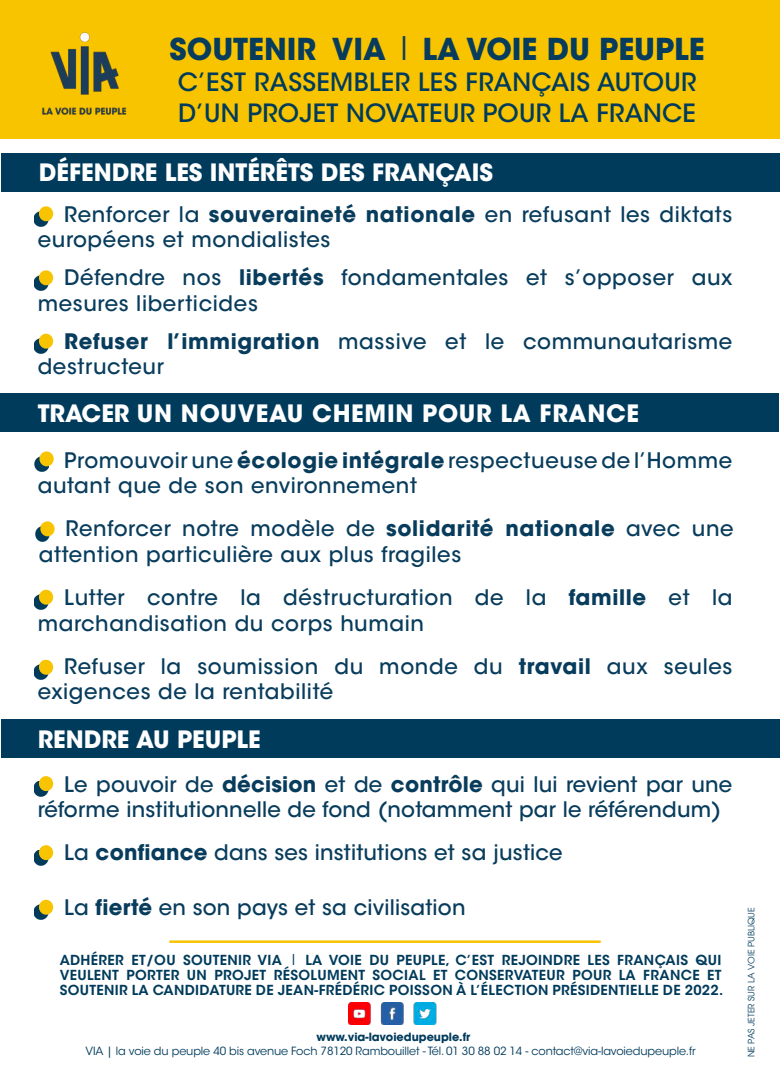
<style>
.page{position:relative;width:780px;height:1088px;background:#fff}
.page>*{position:absolute;margin:0;border:0;box-sizing:border-box;transform-origin:0 0}
.t1{font:700 30px "ITC Avant Garde Std";color:#083c5c}
.t2{font:500 25px/31.2px "ITC Avant Garde Std";letter-spacing:.01em;color:#003b5c}
.t3{font:700 23.75px "ITC Avant Garde Std";color:#fff}
.t4{font:700 23.75px "ITC Avant Garde Std";letter-spacing:.03em;color:#fff}
.t5{font:500 21.25px/25.5px "ITC Avant Garde Std";letter-spacing:.03em;color:#083c5c}
.t6{font:500 21.25px/25.5px "ITC Avant Garde Std";letter-spacing:.01em;color:#083c5c}
.t7{font:600 13.75px/15px "ITC Avant Garde Std";letter-spacing:.025em;color:#003b5c}
.t8{font:11.25px "ITC Avant Garde Std";letter-spacing:-.01em;color:#003b5c}
.t9{font:700 11.25px "ITC Avant Garde Std";color:#003b5c}
.t10{font:8.75px "ITC Avant Garde Pro";color:#003b5c}
.s1{font-family:"Monaco";font-weight:400}
.s2{color:#f8c400}
.s3{font-weight:700}
</style>
<div class="page">
<div style="left:1px;top:0;width:779px;height:138px;background:#f8c400"></div>
<div style="left:1px;top:719px;width:779px;height:39px;background:#003b5c"></div>
<div style="left:0;top:393px;width:778px;height:39px;background:#003b5c"></div>
<div style="left:1px;top:153px;width:779px;height:39px;background:#003b5c"></div>
<img style="left:42px;top:32px;width:85px;height:83px">
<img style="left:348px;top:1002px;width:89px;height:22px">
<hr style="left:169px;top:940px;width:431px;height:3px;background:#f8c400">
<svg style="left:34px;top:211px;width:14px;height:15px"></svg>
<div style="left:39px;top:206px;width:14px;height:15px;background:#f8c400;border-radius:50%"></div>
<svg style="left:34px;top:275px;width:14px;height:15px"></svg>
<div style="left:39px;top:270px;width:14px;height:15px;background:#f8c400;border-radius:50%"></div>
<div style="left:34px;top:339px;width:14px;height:15px;background:#003b5c"></div>
<div style="left:39px;top:334px;width:14px;height:15px;background:#f8c400;border-radius:50%"></div>
<svg style="left:34px;top:457px;width:15px;height:14px"></svg>
<div style="left:39px;top:451px;width:15px;height:15px;background:#f8c400;border-radius:50%"></div>
<svg style="left:35px;top:526px;width:15px;height:15px"></svg>
<div style="left:40px;top:521px;width:15px;height:15px;background:#f8c400;border-radius:50%"></div>
<div style="left:34px;top:595px;width:14px;height:15px;background:#003b5c"></div>
<div style="left:39px;top:590px;width:14px;height:15px;background:#f8c400;border-radius:50%"></div>
<div style="left:34px;top:665px;width:14px;height:15px;background:#003b5c"></div>
<div style="left:39px;top:660px;width:14px;height:15px;background:#f8c400;border-radius:50%"></div>
<div style="left:34px;top:781px;width:14px;height:15px;background:#003b5c"></div>
<div style="left:39px;top:776px;width:14px;height:15px;background:#f8c400;border-radius:50%"></div>
<div style="left:34px;top:850px;width:14px;height:15px;background:#003b5c"></div>
<div style="left:39px;top:845px;width:14px;height:15px;background:#f8c400;border-radius:50%"></div>
<div style="left:34px;top:905px;width:14px;height:15px;background:#003b5c"></div>
<div style="left:39px;top:900px;width:14px;height:15px;background:#f8c400;border-radius:50%"></div>
<h1 class="t1" style="left:169px;top:29px;width:536px">SOUTENIR VIA <span class="s1">|</span> LA VOIE DU PEUPLE</h1>
<p class="t2" style="left:178px;top:66px;width:520px">C’EST RASSEMBLER LES FRANÇAIS AUTOUR<br>D’UN PROJET NOVATEUR POUR LA FRANCE</p>
<p class="t3" style="left:39px;top:157px;width:456px">DÉFENDRE LES INTÉRÊTS DES FRANÇAIS</p>
<p class="t5" style="left:38px;top:201px;width:696px"><span class="s2">●</span> Renforcer la <span class="s3">souveraineté nationale</span> en refusant les diktats européens et mondialistes</p>
<p class="t5" style="left:38px;top:265px;width:696px"><span class="s2">●</span> Défendre nos <span class="s3">libertés</span> fondamentales et s’opposer aux mesures liberticides</p>
<p class="t5" style="left:38px;top:329px;width:696px"><span class="s2">●</span> <span class="s3">Refuser l’immigration</span> massive et le communautarisme destructeur</p>
<p class="t4" style="left:38px;top:397px;width:603px">TRACER UN NOUVEAU CHEMIN POUR LA FRANCE</p>
<p class="t5" style="left:38px;top:447px;width:696px"><span class="s2">●</span> Promouvoir une <span class="s3">écologie intégrale</span> respectueuse de l’Homme autant que de son environnement</p>
<p class="t5" style="left:39px;top:516px;width:696px"><span class="s2">●</span> Renforcer notre modèle de <span class="s3">solidarité nationale</span> avec une attention particulière aux plus fragiles</p>
<p class="t5" style="left:38px;top:585px;width:696px"><span class="s2">●</span> Lutter contre la déstructuration de la <span class="s3">famille</span> et la marchandisation du corps humain</p>
<p class="t5" style="left:38px;top:653px;width:696px"><span class="s2">●</span> Refuser la soumission du monde du <span class="s3">travail</span> aux seules exigences de la rentabilité</p>
<p class="t3" style="left:38px;top:723px;width:224px">RENDRE AU PEUPLE</p>
<p class="t6" style="left:38px;top:771px;width:696px"><span class="s2">●</span> Le pouvoir de <span class="s3">décision</span> et de <span class="s3">contrôle</span> qui lui revient par une réforme institutionnelle de fond (notamment par le référendum)</p>
<p class="t6" style="left:38px;top:839px;width:526px"><span class="s2">●</span> La <span class="s3">confiance</span> dans ses institutions et sa justice</p>
<p class="t6" style="left:38px;top:895px;width:429px"><span class="s2">●</span> La <span class="s3">fierté</span> en son pays et sa civilisation</p>
<p class="t7" style="left:60px;top:952px;width:665px">ADHÉRER ET/OU SOUTENIR VIA <span class="s1">|</span> LA VOIE DU PEUPLE, C’EST REJOINDRE LES FRANÇAIS QUI<br>VEULENT PORTER UN PROJET RÉSOLUMENT SOCIAL ET CONSERVATEUR POUR LA FRANCE ET<br>SOUTENIR LA CANDIDATURE DE JEAN-FRÉDÉRIC POISSON À L’ÉLECTION PRÉSIDENTIELLE DE 2022.</p>
<p class="t9" style="left:316px;top:1030px;width:155px">www.via-lavoiedupeuple.fr</p>
<p class="t8" style="left:85px;top:1044px;width:611px">VIA | la voie du peuple 40 bis avenue Foch 78120 Rambouillet - Tél. 01 30 88 02 14 - contact@via-lavoiedupeuple.fr</p>
<p class="t10" style="left:745px;top:1057px;width:152px;rotate:-90deg">NE PAS JETER SUR LA VOIE PUBLIQUE</p>
</div>
